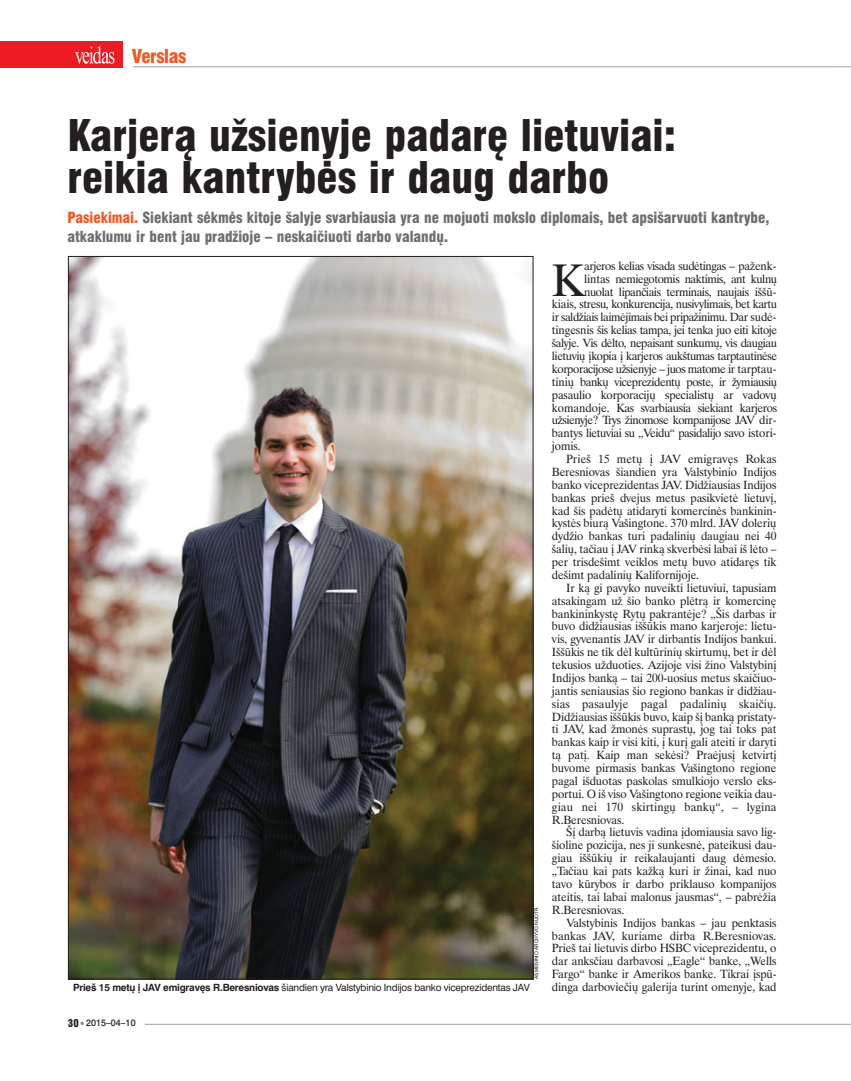
<style>
.page{position:relative;width:851px;height:1081px;background:#fff}
.page>*{position:absolute;margin:0;border:0;box-sizing:border-box;transform-origin:0 0}
.t1{font:45.5px "Dutch CE";color:#231f20}
.t2{font:900 condensed 42.5px/42.5px "Swiss 721 CE";color:#231f20}
.t3{font:900 condensed 18.75px "Swiss 721 CE";letter-spacing:-.02em;color:#f15a22}
.t4{font:900 condensed 15px/18.8px "Swiss 721 CE";color:#6c6e70}
.t5{font:11.88px "Dutch CE";letter-spacing:-.01em;color:#231f20}
.t6{font:11.88px "Dutch CE";letter-spacing:-.04em;color:#231f20}
.t7{font:11.88px "Dutch CE";letter-spacing:.01em;color:#231f20}
.t8{font:11.88px "Dutch CE";letter-spacing:-.03em;color:#231f20}
.t9{font:10px "Swiss CE";letter-spacing:-.02em;color:#231f20}
.t10{font:500 9.38px "Swiss 721 CE";letter-spacing:.01em;color:#231f20;scale:.95 1}
.t11{font:5px "Swiss CE";color:#231f20}
.s1{color:#f15a22}
.s2{font-weight:700}
.s3{font-weight:900;font-stretch:condensed;font-size:10.62px}
.s4{color:#8a8c8e}
.s5{font-style:italic}
</style>
<div class="page">
<svg style="left:833px;top:1023px;width:17px;height:2px"></svg>
<svg style="left:833px;top:66px;width:17px;height:1px"></svg>
<hr style="left:145px;top:1023px;width:688px;height:2px;background:#b1b4b6">
<hr style="left:133px;top:66px;width:700px;height:1px;background:#b1b4b6">
<svg style="left:0;top:41px;width:122px;height:26px;background:#ee2931"></svg>
<img style="left:70px;top:258px;width:461px;height:719px">
<p class="t3" style="left:132px;top:49px;width:56px">Verslas</p>
<p class="t2" style="left:67px;top:118px;width:610px">Karjerą užsienyje padarę lietuviai: reikia kantrybės ir daug darbo</p>
<p class="t4" style="left:67px;top:209px;width:703px"><span class="s1">Pasiekimai.</span> Siekiant sėkmės kitoje šalyje svarbiausia yra ne mojuoti mokslo diplomais, bet apsišarvuoti kantrybe, atkaklumu ir bent jau pradžioje – neskaičiuoti darbo valandų.</p>
<p class="t1" style="left:552px;top:263px;width:34px">K</p>
<p class="t6" style="left:584px;top:261px;width:194px">arjeros kelias visada sudėtingas – paženk-</p>
<p class="t6" style="left:584px;top:274px;width:194px">lintas nemiegotomis naktimis, ant kulnų</p>
<p class="t6" style="left:584px;top:287px;width:194px">nuolat lipančiais terminais, naujais iššū-</p>
<p class="t6" style="left:552px;top:300px;width:227px">kiais, stresu, konkurencija, nusivylimais, bet kartu</p>
<p class="t6" style="left:552px;top:313px;width:226px">ir saldžiais laimėjimais bei pripažinimu. Dar sudė-</p>
<p class="t6" style="left:552px;top:326px;width:227px">tingesnis šis kelias tampa, jei tenka juo eiti kitoje</p>
<p class="t6" style="left:552px;top:338px;width:227px">šalyje. Vis dėlto, nepaisant sunkumų, vis daugiau</p>
<p class="t6" style="left:552px;top:351px;width:227px">lietuvių įkopia į karjeros aukštumas tarptautinėse</p>
<p class="t6" style="left:552px;top:364px;width:226px">korporacijose užsienyje – juos matome ir tarptau-</p>
<p class="t6" style="left:552px;top:377px;width:227px">tinių bankų viceprezidentų poste, ir žymiausių</p>
<p class="t5" style="left:552px;top:390px;width:226px">pasaulio korporacijų specialistų ar vadovų</p>
<p class="t8" style="left:552px;top:403px;width:227px">komandoje. Kas svarbiausia siekiant karjeros</p>
<p class="t6" style="left:552px;top:416px;width:226px">užsienyje? Trys žinomose kompanijose JAV dir-</p>
<p class="t6" style="left:552px;top:429px;width:226px">bantys lietuviai su „Veidu“ pasidalijo savo istori-</p>
<p class="t5" style="left:552px;top:441px;width:30px">jomis.</p>
<p class="t7" style="left:566px;top:454px;width:212px">Prieš 15 metų į JAV emigravęs Rokas</p>
<p class="t5" style="left:552px;top:467px;width:226px">Beresniovas šiandien yra Valstybinio Indijos</p>
<p class="t5" style="left:552px;top:480px;width:226px">banko viceprezidentas JAV. Didžiausias Indijos</p>
<p class="t5" style="left:552px;top:493px;width:226px">bankas prieš dvejus metus pasikvietė lietuvį,</p>
<p class="t5" style="left:552px;top:506px;width:226px">kad šis padėtų atidaryti komercinės bankinin-</p>
<p class="t5" style="left:552px;top:519px;width:226px">kystės biurą Vašingtone. 370 mlrd. JAV dolerių</p>
<p class="t5" style="left:552px;top:532px;width:226px">dydžio bankas turi padalinių daugiau nei 40</p>
<p class="t5" style="left:552px;top:544px;width:226px">šalių, tačiau į JAV rinką skverbėsi labai iš lėto –</p>
<p class="t5" style="left:552px;top:557px;width:226px">per trisdešimt veiklos metų buvo atidaręs tik</p>
<p class="t5" style="left:552px;top:570px;width:149px">dešimt padalinių Kalifornijoje.</p>
<p class="t5" style="left:566px;top:583px;width:212px">Ir ką gi pavyko nuveikti lietuviui, tapusiam</p>
<p class="t5" style="left:552px;top:596px;width:226px">atsakingam už šio banko plėtrą ir komercinę</p>
<p class="t5" style="left:552px;top:609px;width:226px">bankininkystę Rytų pakrantėje? „Šis darbas ir</p>
<p class="t5" style="left:552px;top:622px;width:226px">buvo didžiausias iššūkis mano karjeroje: lietu-</p>
<p class="t5" style="left:552px;top:635px;width:226px">vis, gyvenantis JAV ir dirbantis Indijos bankui.</p>
<p class="t5" style="left:552px;top:647px;width:226px">Iššūkis ne tik dėl kultūrinių skirtumų, bet ir dėl</p>
<p class="t5" style="left:552px;top:660px;width:226px">tekusios užduoties. Azijoje visi žino Valstybinį</p>
<p class="t5" style="left:552px;top:673px;width:226px">Indijos banką – tai 200-uosius metus skaičiuo-</p>
<p class="t5" style="left:552px;top:686px;width:226px">jantis seniausias šio regiono bankas ir didžiau-</p>
<p class="t7" style="left:552px;top:699px;width:226px">sias pasaulyje pagal padalinių skaičių.</p>
<p class="t5" style="left:552px;top:712px;width:226px">Didžiausias iššūkis buvo, kaip šį banką pristaty-</p>
<p class="t5" style="left:552px;top:725px;width:226px">ti JAV, kad žmonės suprastų, jog tai toks pat</p>
<p class="t5" style="left:552px;top:738px;width:226px">bankas kaip ir visi kiti, į kurį gali ateiti ir daryti</p>
<p class="t5" style="left:552px;top:750px;width:226px">tą patį. Kaip man sekėsi? Praėjusį ketvirtį</p>
<p class="t5" style="left:552px;top:763px;width:226px">buvome pirmasis bankas Vašingtono regione</p>
<p class="t5" style="left:552px;top:776px;width:226px">pagal išduotas paskolas smulkiojo verslo eks-</p>
<p class="t5" style="left:552px;top:789px;width:226px">portui. O iš viso Vašingtono regione veikia dau-</p>
<p class="t7" style="left:552px;top:802px;width:226px">giau nei 170 skirtingų bankų“, – lygina</p>
<p class="t5" style="left:552px;top:815px;width:74px">R.Beresniovas.</p>
<p class="t5" style="left:566px;top:828px;width:212px">Šį darbą lietuvis vadina įdomiausia savo lig-</p>
<p class="t5" style="left:552px;top:841px;width:226px">šioline pozicija, nes ji sunkesnė, pateikusi dau-</p>
<p class="t5" style="left:552px;top:853px;width:226px">giau iššūkių ir reikalaujanti daug dėmesio.</p>
<p class="t5" style="left:552px;top:866px;width:226px">„Tačiau kai pats kažką kuri ir žinai, kad nuo</p>
<p class="t5" style="left:552px;top:879px;width:226px">tavo kūrybos ir darbo priklauso kompanijos</p>
<p class="t5" style="left:552px;top:892px;width:226px">ateitis, tai labai malonus jausmas“, – pabrėžia</p>
<p class="t5" style="left:552px;top:905px;width:74px">R.Beresniovas.</p>
<p class="t5" style="left:566px;top:918px;width:212px">Valstybinis Indijos bankas – jau penktasis</p>
<p class="t5" style="left:552px;top:931px;width:226px">bankas JAV, kuriame dirba R.Beresniovas.</p>
<p class="t5" style="left:552px;top:944px;width:226px">Prieš tai lietuvis dirbo HSBC viceprezidentu, o</p>
<p class="t5" style="left:552px;top:956px;width:226px">dar anksčiau darbavosi „Eagle“ banke, „Wells</p>
<p class="t5" style="left:552px;top:969px;width:226px">Fargo“ banke ir Amerikos banke. Tikrai įspū-</p>
<p class="t11" style="left:534px;top:979px;width:74px;rotate:-90deg">ASMENINIO ARCHYVO NUOTR.</p>
<p class="t9" style="left:73px;top:983px;width:458px"><span class="s2">Prieš 15 metų į JAV emigravęs R.Beresniovas</span> šiandien yra Valstybinio Indijos banko viceprezidentas JAV</p>
<p class="t5" style="left:552px;top:982px;width:226px">dinga darboviečių galerija turint omenyje, kad</p>
<p class="t10" style="left:68px;top:1019px;width:73px"><span class="s3">30</span> <span class="s4">●</span> 2015<span class="s5">–</span>04<span class="s5">–</span>10</p>
</div>
